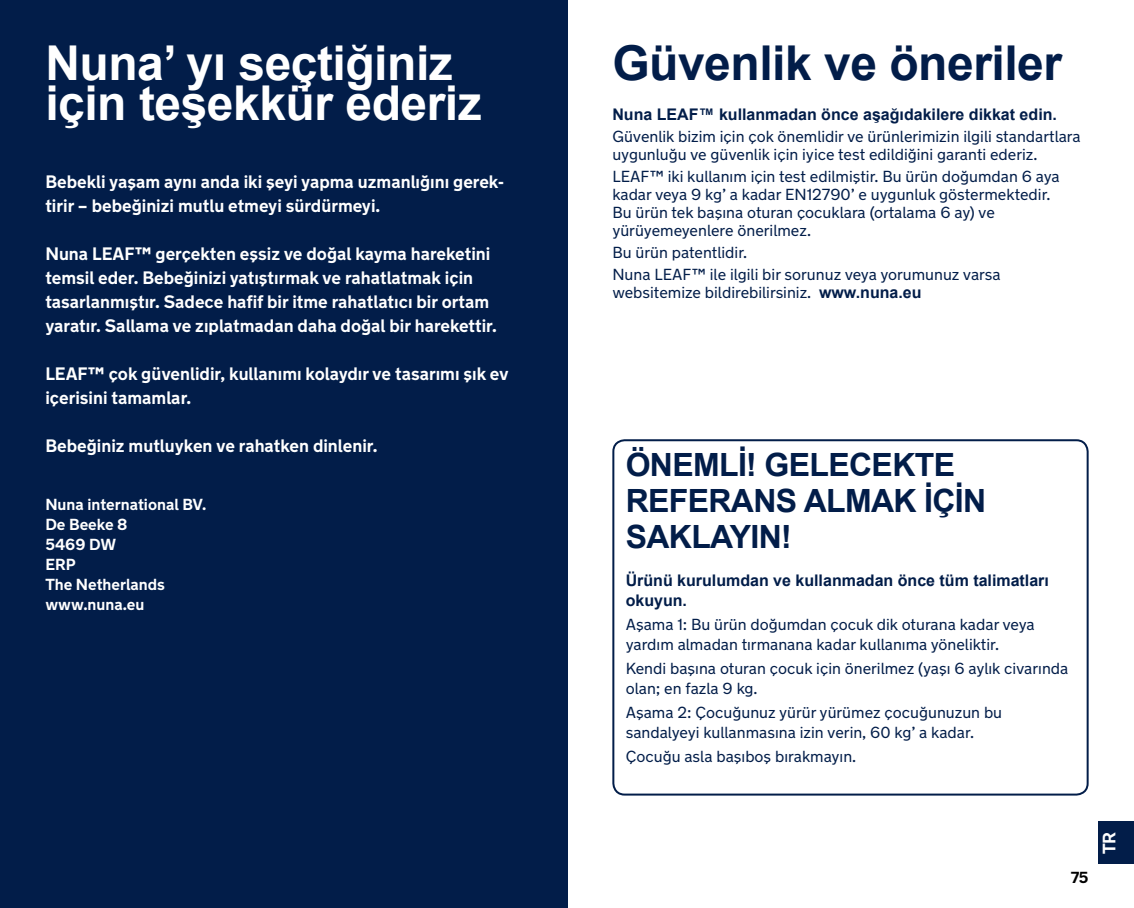
<style>
.page{position:relative;width:1134px;height:908px;background:#fff}
.page>*{position:absolute;margin:0;border:0;box-sizing:border-box;transform-origin:0 0}
.t1{font:700 48px/40px "Arial";letter-spacing:-.01em;color:#fff}
.t2{font:700 48px "Arial";letter-spacing:-.01em;color:#021d49}
.t3{font:700 32px/36px "Arial";letter-spacing:-.02em;color:#021d49}
.t4{font:700 18px/24px "New Transport";color:#fff}
.t5{font:16px/18px "New Transport";color:#021d49}
.t6{font:700 16px/20px "Arial";color:#021d49}
.t7{font:700 16px/20px "New Transport";color:#fff}
.t8{font:700 16px "New Transport";color:#000}
.s1{font-family:"Arial";font-weight:700}
</style>
<div class="page">
<div style="left:0;top:0;width:567px;height:907px;background:#021d49"></div>
<div style="left:612px;top:439px;width:477px;height:356px;border:2px solid #021d49;border-radius:11px"></div>
<div style="left:1099px;top:821px;width:35px;height:42px;background:#021d49"></div>
<h1 class="t1" style="left:45px;top:45px;width:438px">Nuna’ yı seçtiğiniz için teşekkür ederiz</h1>
<p class="t4" style="left:45px;top:170px;width:461px">Bebekli yaşam aynı anda iki şeyi yapma uzmanlığını gerek&shy;tirir – bebeğinizi mutlu etmeyi sürdürmeyi.</p>
<p class="t4" style="left:45px;top:242px;width:453px">Nuna LEAF™ gerçekten eşsiz ve doğal kayma hareketini temsil eder. Bebeğinizi yatıştırmak ve rahatlatmak için tasarlanmıştır. Sadece hafif bir itme rahatlatıcı bir ortam yaratır. Sallama ve zıplatmadan daha doğal bir harekettir.</p>
<p class="t4" style="left:45px;top:362px;width:465px">LEAF™ çok güvenlidir, kullanımı kolaydır ve tasarımı şık ev içerisini tamamlar.</p>
<p class="t4" style="left:45px;top:434px;width:334px">Bebeğiniz mutluyken ve rahatken dinlenir.</p>
<p class="t7" style="left:45px;top:494px;width:163px">Nuna international BV.<br>De Beeke 8<br>5469 DW<br>ERP<br>The Netherlands www.nuna.eu</p>
<h1 class="t2" style="left:612px;top:31px;width:451px">Güvenlik ve öneriler</h1>
<p class="t6" style="left:612px;top:105px;width:446px">Nuna LEAF™ kullanmadan önce aşağıdakilere dikkat edin.</p>
<p class="t5" style="left:612px;top:128px;width:470px">Güvenlik bizim için çok önemlidir ve ürünlerimizin ilgili standartlara uygunluğu ve güvenlik için iyice test edildiğini garanti ederiz.</p>
<p class="t5" style="left:612px;top:168px;width:449px">LEAF™ iki kullanım için test edilmiştir. Bu ürün doğumdan 6 aya kadar veya 9 kg’ a kadar EN12790’ e uygunluk göstermektedir.<br>Bu ürün tek başına oturan çocuklara (ortalama 6 ay) ve yürüyemeyenlere önerilmez.</p>
<p class="t5" style="left:612px;top:242px;width:390px;line-height:22px">Bu ürün patentlidir.<br>Nuna LEAF™ ile ilgili bir sorunuz veya yorumunuz varsa</p>
<p class="t5" style="left:612px;top:284px;width:311px">websitemize bildirebilirsiniz. <span class="s1">www.nuna.eu</span></p>
<h2 class="t3" style="left:626px;top:447px;width:362px">ÖNEMLİ! GELECEKTE<br>REFERANS ALMAK İÇİN<br>SAKLAYIN!</h2>
<p class="t6" style="left:626px;top:570px;width:425px">Ürünü kurulumdan ve kullanmadan önce tüm talimatları okuyun.</p>
<p class="t5" style="left:626px;top:614px;width:411px;line-height:20px">Aşama 1: Bu ürün doğumdan çocuk dik oturana kadar veya yardım almadan tırmanana kadar kullanıma yöneliktir.</p>
<p class="t5" style="left:626px;top:658px;width:444px;line-height:20px">Kendi başına oturan çocuk için önerilmez (yaşı 6 aylık civarında olan; en fazla 9 kg.</p>
<p class="t5" style="left:626px;top:702px;width:378px;line-height:20px">Aşama 2: Çocuğunuz yürür yürümez çocuğunuzun bu sandalyeyi kullanmasına izin verin, 60 kg’ a kadar.</p>
<p class="t5" style="left:626px;top:747px;width:232px">Çocuğu asla başıboş bırakmayın.</p>
<p class="t8" style="left:1071px;top:866px;width:19px">75</p>
<p class="t4" style="left:1097px;top:853px;width:24px;rotate:-90deg">TR</p>
</div>
